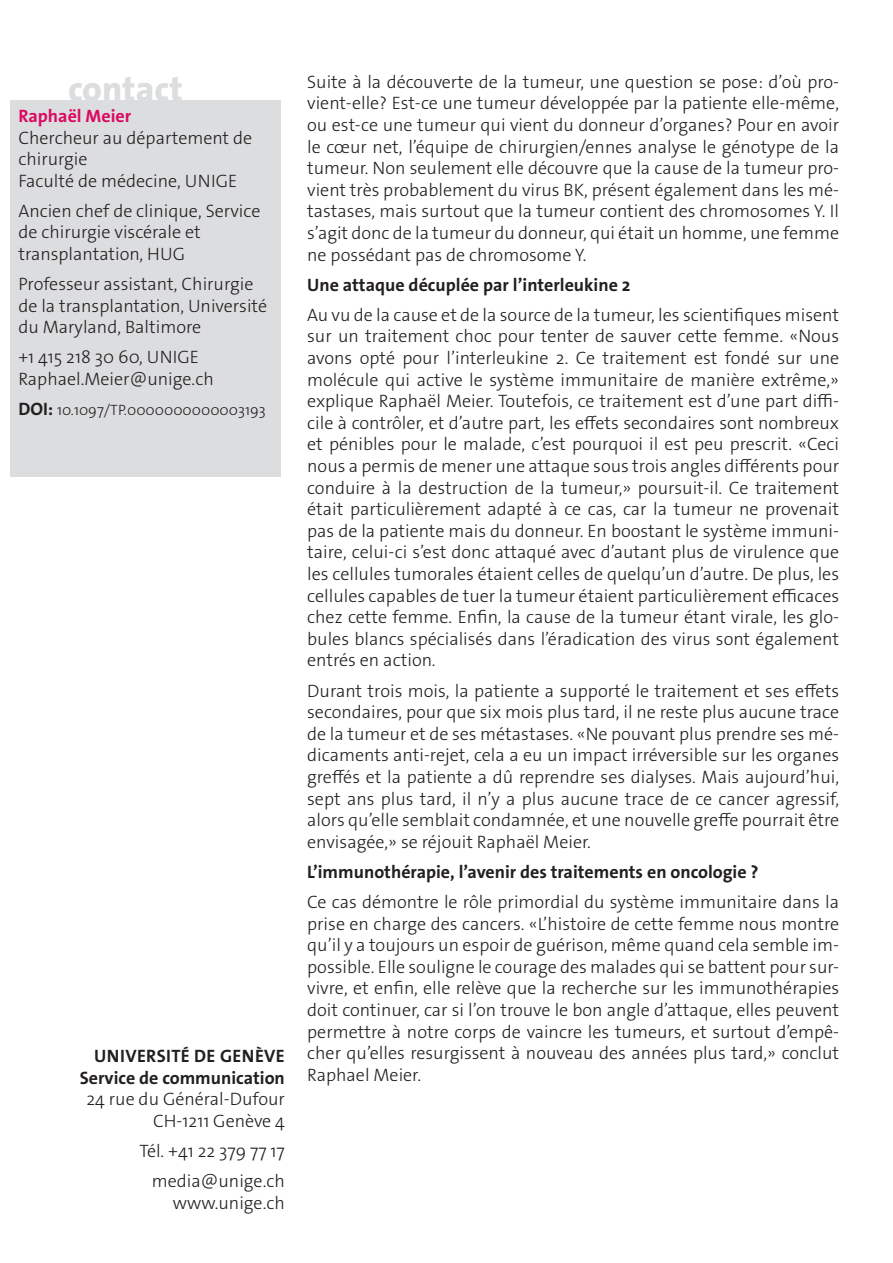
<style>
.page{position:relative;width:893px;height:1263px;background:#fff}
.page>*{position:absolute;margin:0;border:0;box-sizing:border-box;transform-origin:0 0}
._4__texte_courant{font:800 35.7px "The Sans Os F";color:#dcdddf}
._4__texte_courant-2{font:300 18px/21.6px "The Sans Os F";color:#231f20}
.texte_courant{font:300 18px/21.6px "The Sans Os F";color:#231f20;text-align:right}
._4__texte_courant-3{font:700 18px "The Sans Os F";color:#231f20}
.texte_courant-2{font:700 18px "The Sans Os F";letter-spacing:.02em;color:#231f20}
._4__texte_courant-4{font:300 15px "The Sans Os F";color:#231f20}
.s1{font-weight:700;color:#db0a62}
.s2{font-weight:700;font-size:18px}
.s3{font-weight:700}
</style>
<div class="page">
<div style="left:10px;top:100px;width:271px;height:376px;background:#dcdddf"></div>
<p class="_4__texte_courant" style="left:68px;top:66px;width:116px">contact</p>
<p class="_4__texte_courant-2" style="left:307px;top:71px;width:533px;text-align:justify">Suite à la découverte de la tumeur, une question se pose: d’où pro&shy;vient-elle? Est-ce une tumeur développée par la patiente elle-même, ou est-ce une tumeur qui vient du donneur d’organes? Pour en avoir le cœur net, l’équipe de chirurgien/ennes analyse le génotype de la tumeur. Non seulement elle découvre que la cause de la tumeur pro&shy;vient très probablement du virus BK, présent également dans les mé&shy;tastases, mais surtout que la tumeur contient des chromosomes Y. Il s’agit donc de la tumeur du donneur, qui était un homme, une femme ne possédant pas de chromosome Y.</p>
<p class="_4__texte_courant-3" style="left:307px;top:273px;width:325px">Une attaque décuplée par l’interleukine 2</p>
<p class="_4__texte_courant-2" style="left:307px;top:304px;width:533px;text-align:justify">Au vu de la cause et de la source de la tumeur, les scientifiques misent sur un traitement choc pour tenter de sauver cette femme. «Nous avons opté pour l’interleukine 2. Ce traitement est fondé sur une molécule qui active le système immunitaire de manière extrême,» explique Raphaël Meier. Toutefois, ce traitement est d’une part diffi&shy;cile à contrôler, et d’autre part, les effets secondaires sont nombreux et pénibles pour le malade, c’est pourquoi il est peu prescrit. «Ceci nous a permis de mener une attaque sous trois angles différents pour conduire à la destruction de la tumeur,» poursuit-il. Ce traitement était particulièrement adapté à ce cas, car la tumeur ne provenait pas de la patiente mais du donneur. En boostant le système immuni&shy;taire, celui-ci s’est donc attaqué avec d’autant plus de virulence que les cellules tumorales étaient celles de quelqu’un d’autre. De plus, les cellules capables de tuer la tumeur étaient particulièrement efficaces chez cette femme. Enfin, la cause de la tumeur étant virale, les glo&shy;bules blancs spécialisés dans l’éradication des virus sont également entrés en action.</p>
<p class="_4__texte_courant-2" style="left:307px;top:680px;width:533px;text-align:justify">Durant trois mois, la patiente a supporté le traitement et ses effets secondaires, pour que six mois plus tard, il ne reste plus aucune trace de la tumeur et de ses métastases. «Ne pouvant plus prendre ses mé&shy;dicaments anti-rejet, cela a eu un impact irréversible sur les organes greffés et la patiente a dû reprendre ses dialyses. Mais aujourd’hui, sept ans plus tard, il n’y a plus aucune trace de ce cancer agressif, alors qu’elle semblait condamnée, et une nouvelle greffe pourrait être envisagée,» se réjouit Raphaël Meier.</p>
<p class="_4__texte_courant-3" style="left:307px;top:860px;width:453px">L’immunothérapie, l’avenir des traitements en oncologie ?</p>
<p class="_4__texte_courant-2" style="left:307px;top:891px;width:533px;text-align:justify">Ce cas démontre le rôle primordial du système immunitaire dans la prise en charge des cancers. «L’histoire de cette femme nous montre qu’il y a toujours un espoir de guérison, même quand cela semble im&shy;possible. Elle souligne le courage des malades qui se battent pour sur&shy;vivre, et enfin, elle relève que la recherche sur les immunothérapies doit continuer, car si l’on trouve le bon angle d’attaque, elles peuvent permettre à notre corps de vaincre les tumeurs, et surtout d’empê&shy;cher qu’elles resurgissent à nouveau des années plus tard,» conclut Raphael Meier.</p>
<p class="_4__texte_courant-2" style="left:18px;top:105px;width:235px"><span class="s1">Raphaël Meier<br></span>Chercheur au département de chirurgie<br>Faculté de médecine, UNIGE</p>
<p class="_4__texte_courant-2" style="left:18px;top:200px;width:244px">Ancien chef de clinique, Service de chirurgie viscérale et transplantation, HUG</p>
<p class="_4__texte_courant-2" style="left:18px;top:273px;width:250px">Professeur assistant, Chirurgie de la transplantation, Université du Maryland, Baltimore</p>
<p class="_4__texte_courant-2" style="left:18px;top:347px;width:197px">+1 415 218 30 60, UNIGE<br>Raphael.Meier@unige.ch</p>
<p class="_4__texte_courant-4" style="left:18px;top:400px;width:249px"><span class="s2">DOI:</span> 10.1097/TP.0000000000003193</p>
<p class="texte_courant-2" style="left:94px;top:1044px;width:192px">UNIVERSITÉ DE GENÈVE</p>
<p class="texte_courant" style="left:80px;top:1067px;width:207px"><span class="s3">Service de communication<br></span>24 rue du Général-Dufour<br>CH-1211 Genève 4</p>
<p class="texte_courant" style="left:139px;top:1140px;width:147px">Tél. +41 22 379 77 17</p>
<p class="texte_courant" style="left:152px;top:1170px;width:135px">media@unige.ch www.unige.ch</p>
</div>
